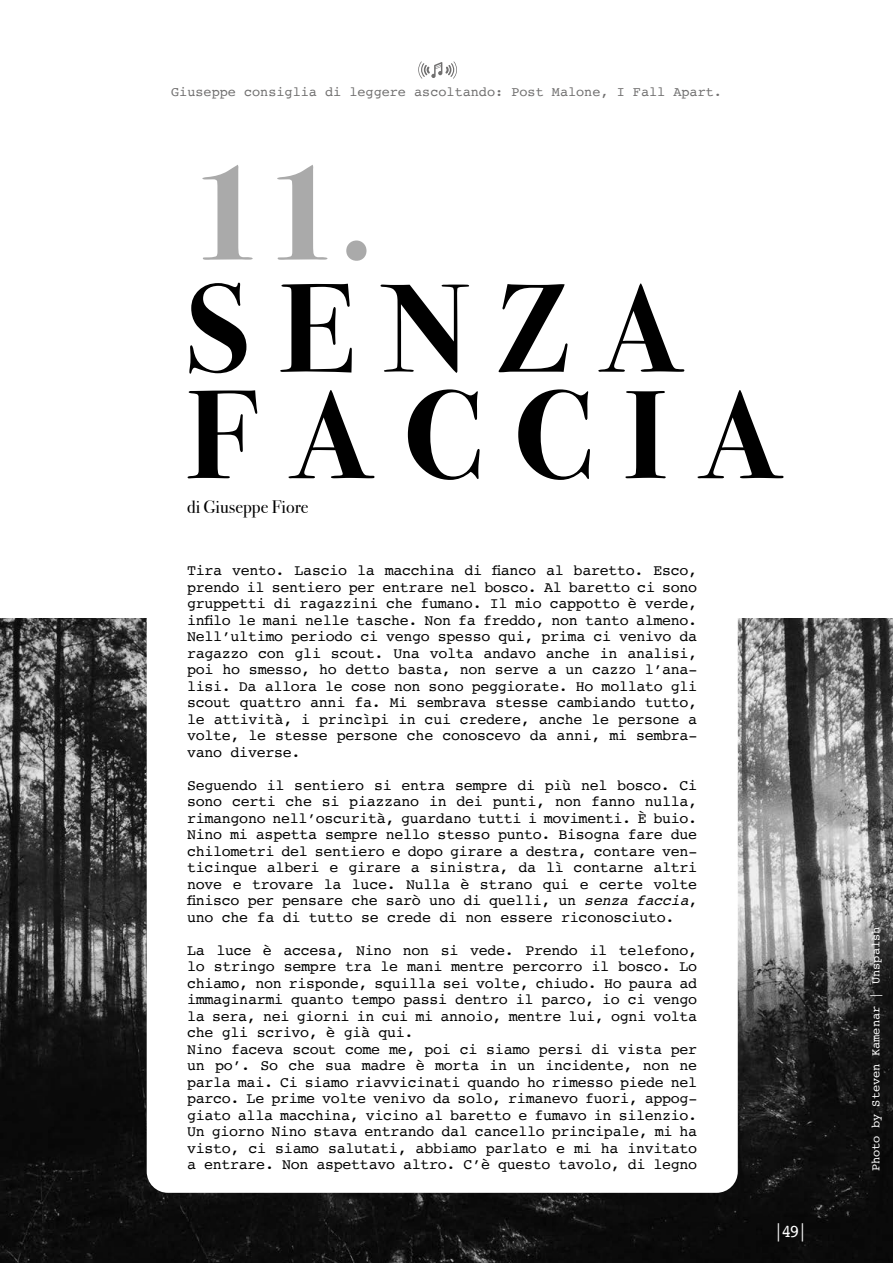
<style>
.page{position:relative;width:893px;height:1263px;background:#fff}
.page>*{position:absolute;margin:0;border:0;box-sizing:border-box;transform-origin:0 0}
.t1{font:700 140.55px "Bodoni Svty Two ITCTT";color:#aaa}
.t2{font:700 126px/106.5px "Bodoni Svty Two ITCTT";letter-spacing:.24em;color:#000}
.t3{font:18px "Bodoni Svty Two ITCTT";color:#000}
.t4{font:18px "Courier";color:#fff}
.TESTO{font:15px/16.5px "Courier";letter-spacing:-.02em;color:#000;text-align:justify}
.t5{font:13.5px "Courier";color:#706f6f}
.t6{font:12px "Courier";color:#fff}
.s1{font-style:italic}
</style>
<div class="page">
<img style="left:0;top:618px;width:893px;height:645px">
<div style="left:147px;top:544px;width:591px;height:649px;background:#fff;border-radius:21px"></div>
<svg style="left:418px;top:61px;width:39px;height:18px"></svg>
<p class="t5" style="left:171px;top:81px;width:552px">Giuseppe consiglia di leggere ascoltando: Post Malone, I Fall Apart.</p>
<p class="t1" style="left:187px;top:96px;width:190px">11.</p>
<p class="t2" style="left:187px;top:265px;width:597px">SENZA<br>FACCIA</p>
<p class="t3" style="left:187px;top:492px;width:123px">di Giuseppe Fiore</p>
<p class="TESTO" style="left:187px;top:562px;width:512px">Tira vento. Lascio la macchina di fianco al baretto. Esco, prendo il sentiero per entrare nel bosco. Al baretto ci sono gruppetti di ragazzini che fumano. Il mio cappotto è verde, infilo le mani nelle tasche. Non fa freddo, non tanto almeno.<br>Nell’ultimo periodo ci vengo spesso qui, prima ci venivo da ragazzo con gli scout. Una volta andavo anche in analisi, poi ho smesso, ho detto basta, non serve a un cazzo l’ana&shy;lisi. Da allora le cose non sono peggiorate. Ho mollato gli scout quattro anni fa. Mi sembrava stesse cambiando tutto, le attività, i princìpi in cui credere, anche le persone a volte, le stesse persone che conoscevo da anni, mi sembra&shy;vano diverse.</p>
<p class="TESTO" style="left:187px;top:776px;width:512px">Seguendo il sentiero si entra sempre di più nel bosco. Ci sono certi che si piazzano in dei punti, non fanno nulla, rimangono nell’oscurità, guardano tutti i movimenti. È buio.<br>Nino mi aspetta sempre nello stesso punto. Bisogna fare due chilometri del sentiero e dopo girare a destra, contare ven&shy;ticinque alberi e girare a sinistra, da lì contarne altri nove e trovare la luce. Nulla è strano qui e certe volte finisco per pensare che sarò uno di quelli, un <span class="s1">senza faccia</span>, uno che fa di tutto se crede di non essere riconosciuto.</p>
<p class="TESTO" style="left:187px;top:941px;width:512px">La luce è accesa, Nino non si vede. Prendo il telefono, lo stringo sempre tra le mani mentre percorro il bosco. Lo chiamo, non risponde, squilla sei volte, chiudo. Ho paura ad immaginarmi quanto tempo passi dentro il parco, io ci vengo la sera, nei giorni in cui mi annoio, mentre lui, ogni volta che gli scrivo, è già qui.</p>
<p class="TESTO" style="left:187px;top:1040px;width:512px">Nino faceva scout come me, poi ci siamo persi di vista per un po’. So che sua madre è morta in un incidente, non ne parla mai. Ci siamo riavvicinati quando ho rimesso piede nel parco. Le prime volte venivo da solo, rimanevo fuori, appog&shy;giato alla macchina, vicino al baretto e fumavo in silenzio.<br>Un giorno Nino stava entrando dal cancello principale, mi ha visto, ci siamo salutati, abbiamo parlato e mi ha invitato a entrare. Non aspettavo altro. C’è questo tavolo, di legno</p>
<p class="t4" style="left:773px;top:1217px;width:36px">|49|</p>
<p class="t6" style="left:866px;top:1171px;width:246px;rotate:-90deg">Photo by Steven Kamenar | Unspalsh</p>
</div>
